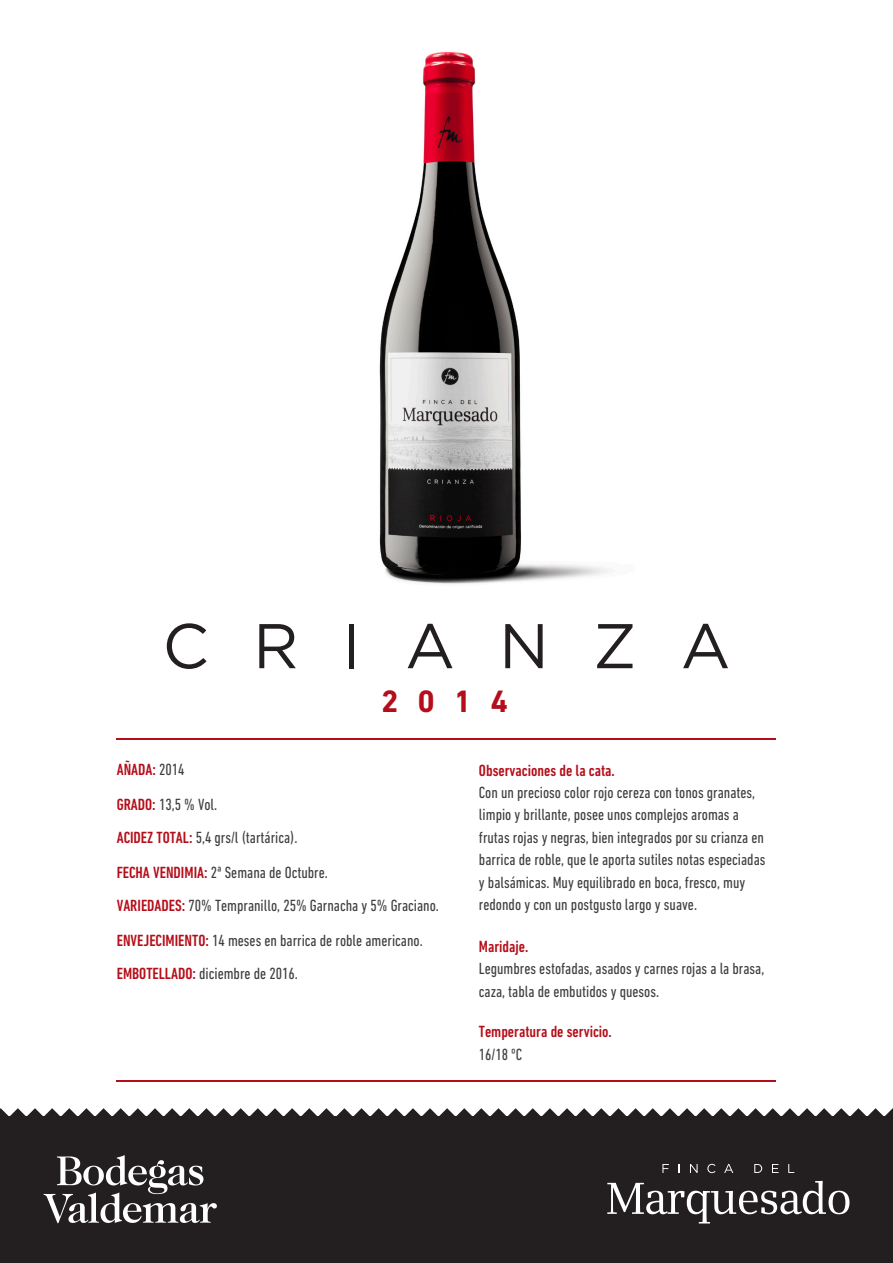
<style>
.page{position:relative;width:893px;height:1263px;background:#fff}
.page>*{position:absolute;margin:0;border:0;box-sizing:border-box;transform-origin:0 0}
.t1{font:63px "Gotham";letter-spacing:.7em;color:#231f20}
.t2{font:700 31.5px "DIN Next LT Pro";color:#b50e1a}
.t3{font:condensed 16.5px/34px "DIN Next LT Pro";color:#3e3e3f}
.t4{font:500 condensed 16.5px "DIN Next LT Pro";color:#b50e1a}
.s1{font-weight:500;color:#b50e1a}
</style>
<div class="page">
<img style="left:379px;top:52px;width:229px;height:532px">
<div style="left:0;top:1117px;width:893px;height:146px;background:#231f20"></div>
<svg style="left:0;top:1108px;width:893px;height:9px"></svg>
<hr style="left:117px;top:738px;width:659px;height:1px;background:#b50e1a">
<hr style="left:117px;top:1080px;width:659px;height:2px;background:#b50e1a">
<svg style="left:607px;top:1181px;width:242px;height:42px"></svg>
<svg style="left:662px;top:1164px;width:7px;height:9px"></svg>
<svg style="left:690px;top:1164px;width:8px;height:9px"></svg>
<svg style="left:707px;top:1164px;width:8px;height:9px"></svg>
<svg style="left:724px;top:1164px;width:9px;height:9px"></svg>
<svg style="left:754px;top:1164px;width:8px;height:9px"></svg>
<svg style="left:772px;top:1164px;width:6px;height:9px"></svg>
<svg style="left:788px;top:1164px;width:6px;height:9px"></svg>
<svg style="left:43px;top:1155px;width:174px;height:68px"></svg>
<h1 class="t1" style="left:162px;top:605px;width:569px">CRIANZA</h1>
<h2 class="t2" style="left:381px;top:683px;width:128px">2014</h2>
<p class="t3" style="left:117px;top:752px;width:324px"><span class="s1">AÑADA:</span> 2014<br><span class="s1">GRADO:</span> 13,5 % Vol.<br><span class="s1">ACIDEZ TOTAL:</span> 5,4 grs/l (tartárica).<br><span class="s1">FECHA VENDIMIA:</span> 2ª Semana de Octubre.<br><span class="s1">VARIEDADES:</span> 70% Tempranillo, 25% Garnacha y 5% Graciano.<br><span class="s1">ENVEJECIMIENTO:</span> 14 meses en barrica de roble americano.<br><span class="s1">EMBOTELLADO:</span> diciembre de 2016.</p>
<p class="t4" style="left:479px;top:761px;width:137px">Observaciones de la cata.</p>
<p class="t3" style="left:479px;top:781px;width:288px;line-height:22.4px">Con un precioso color rojo cereza con tonos granates, limpio y brillante, posee unos complejos aromas a frutas rojas y negras, bien integrados por su crianza en barrica de roble, que le aporta sutiles notas especiadas y balsámicas. Muy equilibrado en boca, fresco, muy redondo y con un postgusto largo y suave.</p>
<p class="t4" style="left:479px;top:937px;width:51px">Maridaje.</p>
<p class="t3" style="left:479px;top:957px;width:287px;line-height:22.5px">Legumbres estofadas, asados y carnes rojas a la brasa, caza, tabla de embutidos y quesos.</p>
<p class="t4" style="left:479px;top:1022px;width:135px">Temperatura de servicio.</p>
<p class="t3" style="left:479px;top:1037px;width:45px">16/18 ºC</p>
</div>
